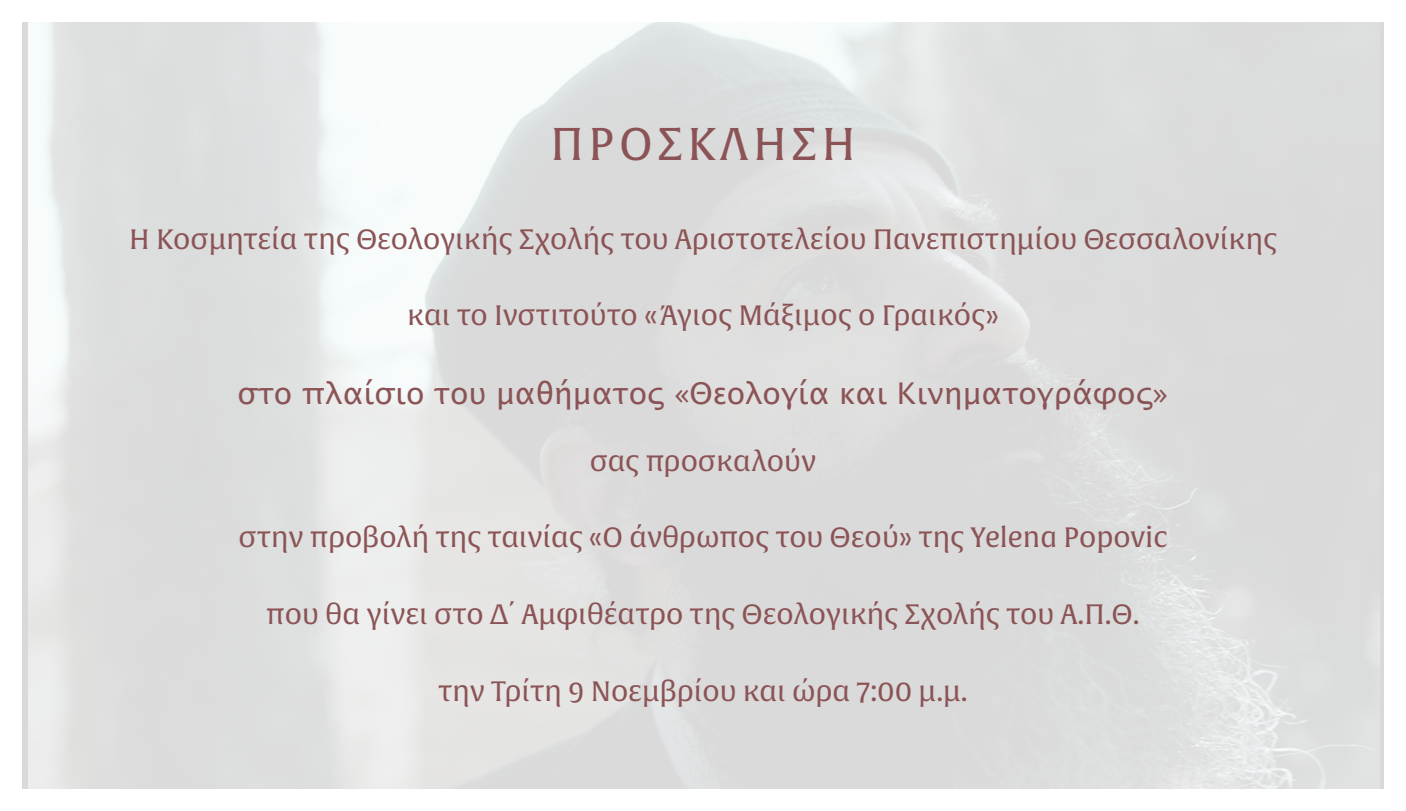
<style>
.page{position:relative;width:1406px;height:811px;background:#fff}
.page>*{position:absolute;margin:0;border:0;box-sizing:border-box;transform-origin:0 0}
.t1{font:45px "Alverata Informal PE";letter-spacing:.1em;color:#8b5355}
.t2{font:30px "Lucida Grande";color:#8b5355}
.t3{font:27.5px "Alverata Informal PE";color:#8b5355}
</style>
<div class="page">
<p class="t1" style="left:550px;top:125px;width:306px">ΠΡΟΣΚΛΗΣΗ</p>
<p class="t3" style="left:129px;top:227px;width:1149px">Η Κοσμητεία της Θεολογικής Σχολής του Αριστοτελείου Πανεπιστημίου Θεσσαλονίκης</p>
<p class="t3" style="left:407px;top:303px;width:593px">και το Ινστιτούτο «Άγιος Μάξιμος ο Γραικός»</p>
<p class="t2" style="left:237px;top:374px;width:933px">στο πλαίσιο του µαθήµατος «Θεολογία και Κινηµατογράφος»</p>
<p class="t3" style="left:590px;top:449px;width:228px">σας προσκαλούν</p>
<p class="t3" style="left:238px;top:525px;width:930px">στην προβολή της ταινίας «Ο άνθρωπος του Θεού» της Yelena Popovic</p>
<p class="t3" style="left:266px;top:602px;width:875px">που θα γίνει στο Δ΄ Αμφιθέατρο της Θεολογικής Σχολής του Α.Π.Θ.</p>
<p class="t3" style="left:438px;top:678px;width:531px">την Τρίτη 9 Νοεμβρίου και ώρα 7:00 μ.μ.</p>
</div>
